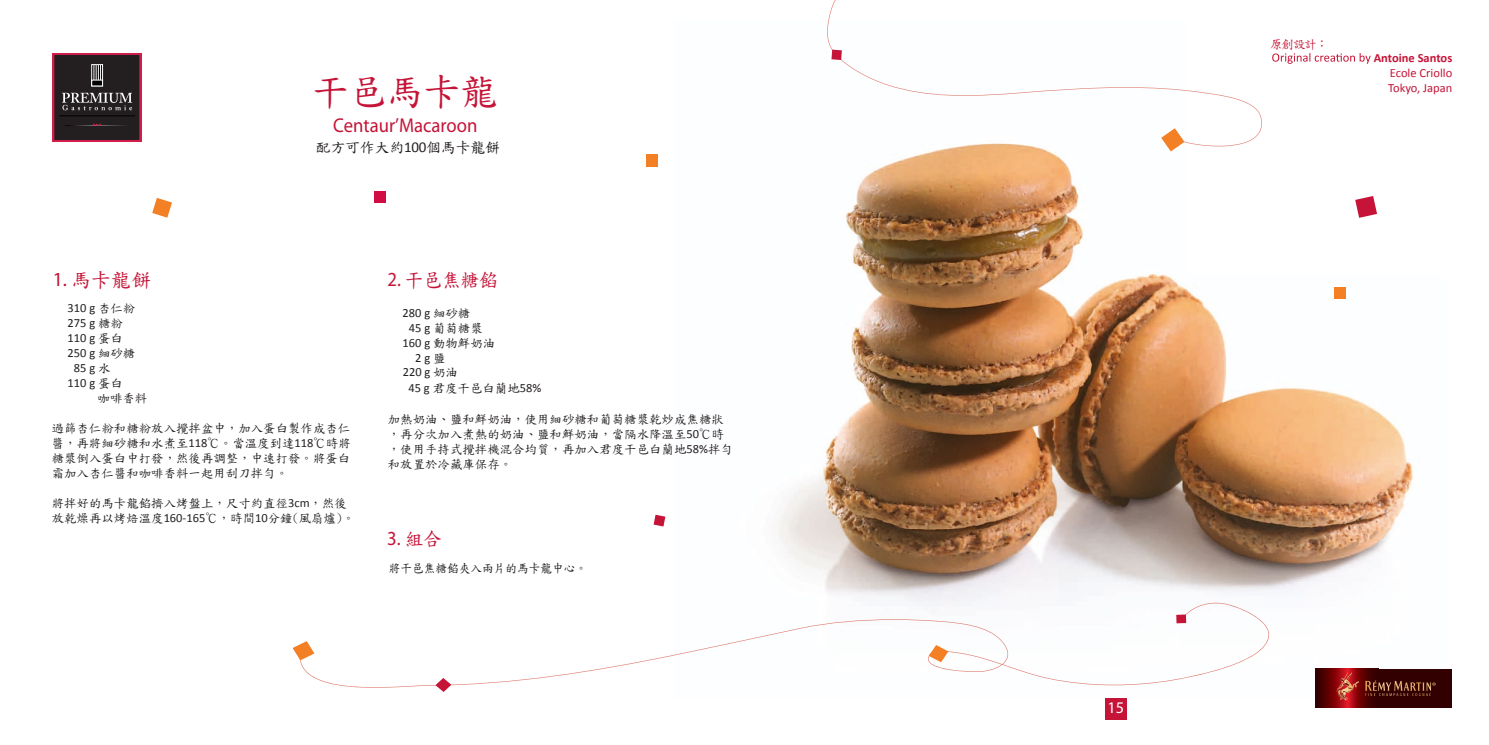
<style>
.page{position:relative;width:1489px;height:745px;background:#fff}
.page>*{position:absolute;margin:0;border:0;box-sizing:border-box;transform-origin:0 0}
.t1{font:37.5px "DF Kai Shu SB Estd BF";letter-spacing:-.01em;color:#c51437}
.t2{font:20px "Myriad Pro";color:#c51437;scale:.93 1}
.t3{font:20px "DF Kai Shu SB Estd BF";letter-spacing:-.005em;color:#c51437;scale:.93 1}
.t4{font:20px "DF Kai Shu SB Estd BF";letter-spacing:-.005em;color:#c51437}
.t5{font:16.25px "Myriad Pro";color:#fff}
.t6{font:15px "DF Kai Shu SB Estd BF";letter-spacing:-.015em;color:#231f20}
.t7{font:12.5px/14.9px "DF Kai Shu SB Estd BF";color:#231f20}
.t8{font:12.5px/15.4px "Calibri";color:#231f20}
.t9{font:12.5px/15px "Calibri";color:#c51437;text-align:justify}
.t10{font:12.5px "DF Kai Shu SB Estd BF";color:#231f20;scale:.93 1}
.t11{font:12.5px "DF Kai Shu SB Estd BF";color:#c51437}
.s1{font-family:"Calibri"}
.s2{font-family:"Myriad Pro"}
.s3{font-family:"DF Kai Shu SB Estd BF"}
.s4{font-weight:700}
</style>
<div class="page">
<img style="left:779px;top:55px;width:673px;height:643px">
<svg style="left:52px;top:53px;width:89px;height:89px;background:#3e2a2f"></svg>
<div style="left:1315px;top:669px;width:136px;height:38px;background:#320000"></div>
<svg style="left:1315px;top:668px;width:63px;height:39px"></svg>
<svg style="left:1364px;top:680px;width:71px;height:10px"></svg>
<svg style="left:1336px;top:672px;width:22px;height:27px"></svg>
<img style="left:674px;top:602px;width:594px;height:82px">
<div style="left:1176px;top:614px;width:10px;height:9px;background:#c51437"></div>
<svg style="left:928px;top:644px;width:20px;height:17px"></svg>
<svg style="left:292px;top:641px;width:382px;height:50px"></svg>
<svg style="left:152px;top:198px;width:20px;height:19px"></svg>
<div style="left:374px;top:191px;width:12px;height:11px;background:#d20d44"></div>
<div style="left:645px;top:154px;width:12px;height:12px;background:#f48026"></div>
<svg style="left:653px;top:514px;width:12px;height:12px"></svg>
<svg style="left:1354px;top:196px;width:22px;height:22px"></svg>
<div style="left:1333px;top:287px;width:12px;height:12px;background:#f48026"></div>
<svg style="left:828px;top:0;width:7px;height:20px"></svg>
<img style="left:827px;top:20px;width:434px;height:126px">
<svg style="left:1161px;top:128px;width:23px;height:23px"></svg>
<svg style="left:831px;top:50px;width:10px;height:10px"></svg>
<div style="left:1104px;top:697px;width:22px;height:22px;background:#c51437"></div>
<svg style="left:1272px;top:53px;width:98px;height:11px"></svg>
<p class="t1" style="left:312px;top:73px;width:188px">干邑馬卡龍</p>
<p class="t6" style="left:315px;top:140px;width:186px">配方可作大約<span class="s1">100</span>個馬卡龍餅</p>
<p class="t2" style="left:333px;top:113px;width:157px">Centaur’Macaroon</p>
<p class="t4" style="left:53px;top:269px;width:100px"><span class="s2">1.</span> 馬卡龍餅</p>
<p class="t8" style="left:68px;top:299px;width:69px">310 g <span class="s3">杏仁粉</span></p>
<p class="t8" style="left:68px;top:314px;width:57px">275 g <span class="s3">糖粉</span></p>
<p class="t8" style="left:68px;top:329px;width:57px">110 g <span class="s3">蛋白</span></p>
<p class="t8" style="left:68px;top:344px;width:69px">250 g <span class="s3">細砂糖</span></p>
<p class="t8" style="left:74px;top:359px;width:38px">85 g <span class="s3">水</span></p>
<p class="t8" style="left:68px;top:374px;width:57px">110 g <span class="s3">蛋白</span></p>
<p class="t7" style="left:52px;top:420px;width:301px;text-align:justify">過篩杏仁粉和糖粉放入攪拌盆中，加入蛋白製作成杏仁醬，再將細砂糖和水煮至<span class="s1">118</span>℃。當溫度到達<span class="s1">118</span>℃時將糖漿倒入蛋白中打發，然後再調整，中速打發。將蛋白霜加入杏仁醬和咖啡香料一起用刮刀拌勻。</p>
<p class="t7" style="left:52px;top:495px;width:305px">將拌好的馬卡龍餡擠入烤盤上，尺寸約直徑<span class="s1">3cm</span>，然後放乾燥再以烤焙溫度<span class="s1">160-165</span>℃，時間<span class="s1">10</span>分鐘(風扇爐)。</p>
<p class="t7" style="left:98px;top:390px;width:51px">咖啡香料</p>
<p class="t3" style="left:387px;top:269px;width:120px"><span class="s2">2.</span> 干邑焦糖餡</p>
<p class="t8" style="left:402px;top:304px;width:69px">280 g <span class="s3">細砂糖</span></p>
<p class="t7" style="left:409px;top:320px;width:75px"><span class="s1">45 g</span> 葡萄糖漿</p>
<p class="t7" style="left:402px;top:335px;width:94px"><span class="s1">160 g</span> 動物鮮奶油</p>
<p class="t8" style="left:415px;top:349px;width:32px">2 g <span class="s3">鹽</span></p>
<p class="t8" style="left:408px;top:363px;width:134px;text-indent:-6px">220 g <span class="s3">奶油<br></span>45 g <span class="s3">君度干邑白蘭地</span>58%</p>
<p class="t7" style="left:388px;top:411px;width:346px">加熱奶油、鹽和鮮奶油，使用細砂糖和葡萄糖漿乾炒成焦糖狀，再分次加入煮熱的奶油、鹽和鮮奶油，當隔水降溫至<span class="s1">50</span>℃時，使用手持式攪拌機混合均質，再加入君度干邑白蘭地<span class="s1">58%</span>拌勻和放置於冷藏庫保存。</p>
<p class="t2" style="left:387px;top:525px;width:60px">3. <span class="s3">組合</span></p>
<p class="t10" style="left:389px;top:561px;width:215px">將干邑焦糖餡夾入兩片的馬卡龍中心。</p>
<p class="t11" style="left:1270px;top:38px;width:60px">原創設計：</p>
<p class="t9" style="left:1387px;top:49px;width:66px;text-indent:-14px"><span class="s4">Antoine Santos </span>Ecole Criollo Tokyo, Japan</p>
<p class="t5" style="left:1107px;top:697px;width:18px">15</p>
</div>
